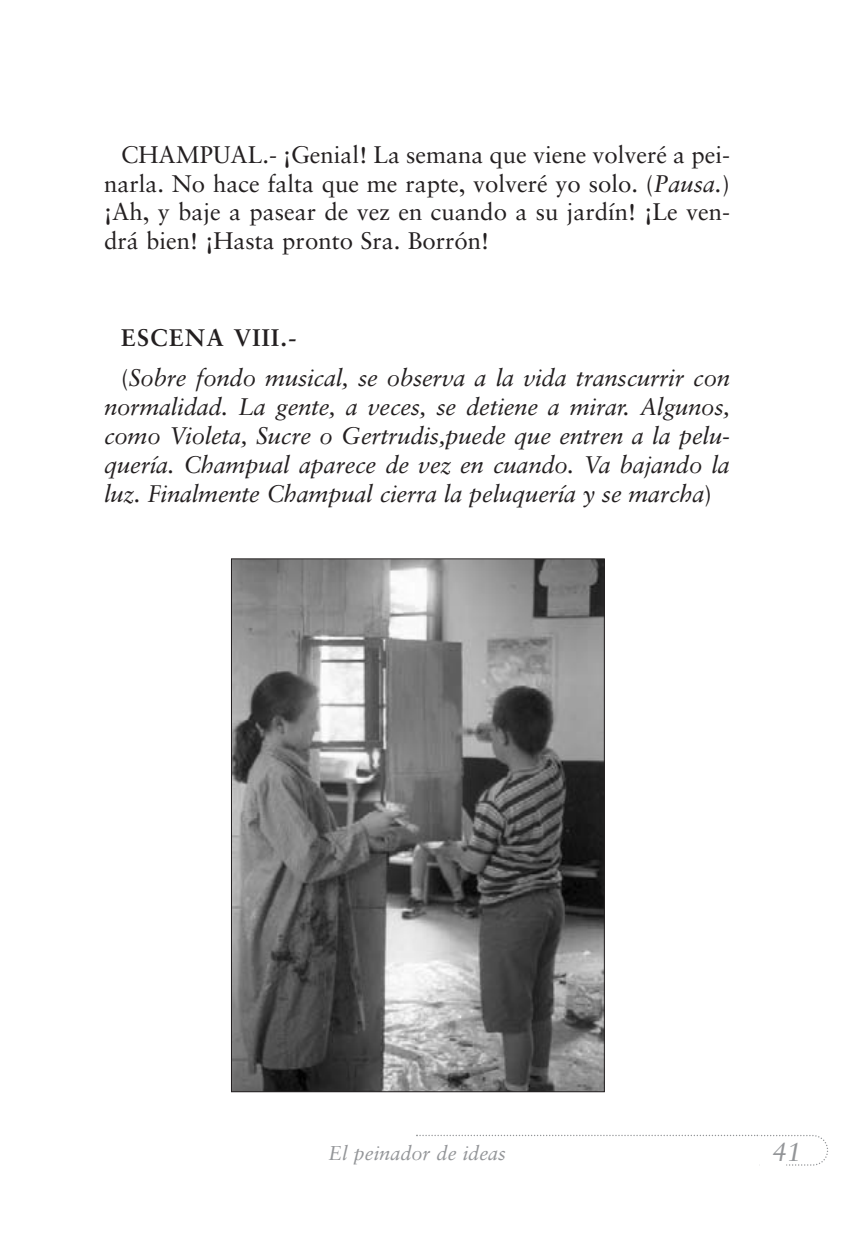
<style>
.page{position:relative;width:851px;height:1259px;background:#fff}
.page>*{position:absolute;margin:0;border:0;box-sizing:border-box;transform-origin:0 0}
.t1{font:italic 26px "Sabon";color:#939598}
.t2{font:italic 24px/28.8px "Sabon";letter-spacing:-.01em;color:#231f20}
.t3{font:24px/28.8px "Sabon";color:#231f20;text-align:justify}
.t4{font:italic 20px "Sabon";color:#939598}
.s1{font-style:italic}
.s2{font-weight:700;font-style:normal}
.s3{font-style:normal}
</style>
<div class="page">
<svg style="left:416px;top:1134px;width:412px;height:32px"></svg>
<hr style="left:759px;top:1163px;width:27px;height:4px;background:#fff">
<img style="left:233px;top:560px;width:369px;height:530px">
<p class="t3" style="left:104px;top:142px;width:627px;text-indent:17px">CHAMPUAL.- ¡Genial! La semana que viene volveré a pei&shy;narla. No hace falta que me rapte, volveré yo solo. (<span class="s1">Pausa.</span>) ¡Ah, y baje a pasear de vez en cuando a su jardín! ¡Le ven&shy;drá bien! ¡Hasta pronto Sra. Borrón!</p>
<p class="t2" style="left:121px;top:319px;width:610px;line-height:40.2px"><span class="s2">ESCENA VIII.-<br></span><span class="s3">(</span>Sobre fondo musical, se observa a la vida transcurrir con</p>
<p class="t2" style="left:104px;top:394px;width:627px;text-align:justify">normalidad. La gente, a veces, se detiene a mirar. Algunos, como Violeta, Sucre o Gertrudis,puede que entren a la pelu&shy;quería. Champual aparece de vez en cuando. Va bajando la luz. Finalmente Champual cierra la peluquería y se marcha<span class="s3">)</span></p>
<p class="t4" style="left:328px;top:1145px;width:179px">El peinador de ideas</p>
<p class="t1" style="left:772px;top:1141px;width:30px">41</p>
</div>
